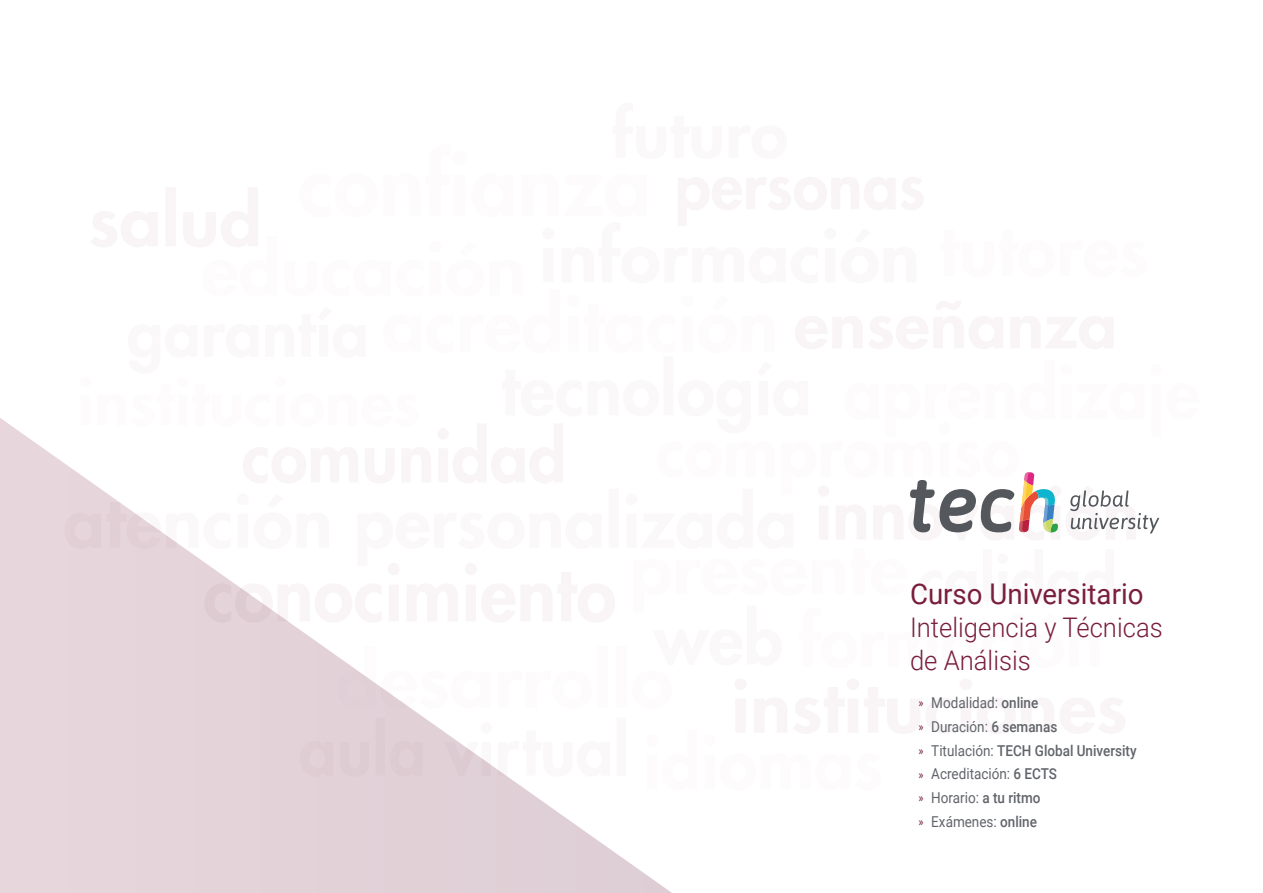
<style>
.page{position:relative;width:1263px;height:893px;background:#fff}
.page>*{position:absolute;margin:0;border:0;box-sizing:border-box;transform-origin:0 0}
.t1{font:28.5px "Roboto";color:#791e3c}
.t2{font:300 27px/33px "Roboto";color:#791e3c;scale:.95 1}
.t3{font:15px/23.7px "Roboto";color:#61646a;scale:.9 1}
.s1{font-size:12px;color:#791e3c}
.s2{font-weight:500}
</style>
<div class="page">
<svg style="left:0;top:418px;width:672px;height:475px;background:#e6d7dc"></svg>
<svg style="left:64px;top:418px;width:1096px;height:372px"></svg>
<h1 class="t1" style="left:910px;top:574px;width:235px">Curso Universitario</h1>
<h2 class="t2" style="left:910px;top:610px;width:268px">Inteligencia y Técnicas de Análisis</h2>
<p class="t3" style="left:918px;top:690px;width:244px"><span class="s1">»</span> Modalidad: <span class="s2">online<br></span><span class="s1">»</span> Duración: <span class="s2">6 semanas<br></span><span class="s1">»</span> Titulación: <span class="s2">TECH Global University </span><span class="s1">»</span> Acreditación: <span class="s2">6 ECTS<br></span><span class="s1">»</span> Horario: <span class="s2">a tu ritmo<br></span><span class="s1">»</span> Exámenes: <span class="s2">online</span></p>
</div>
